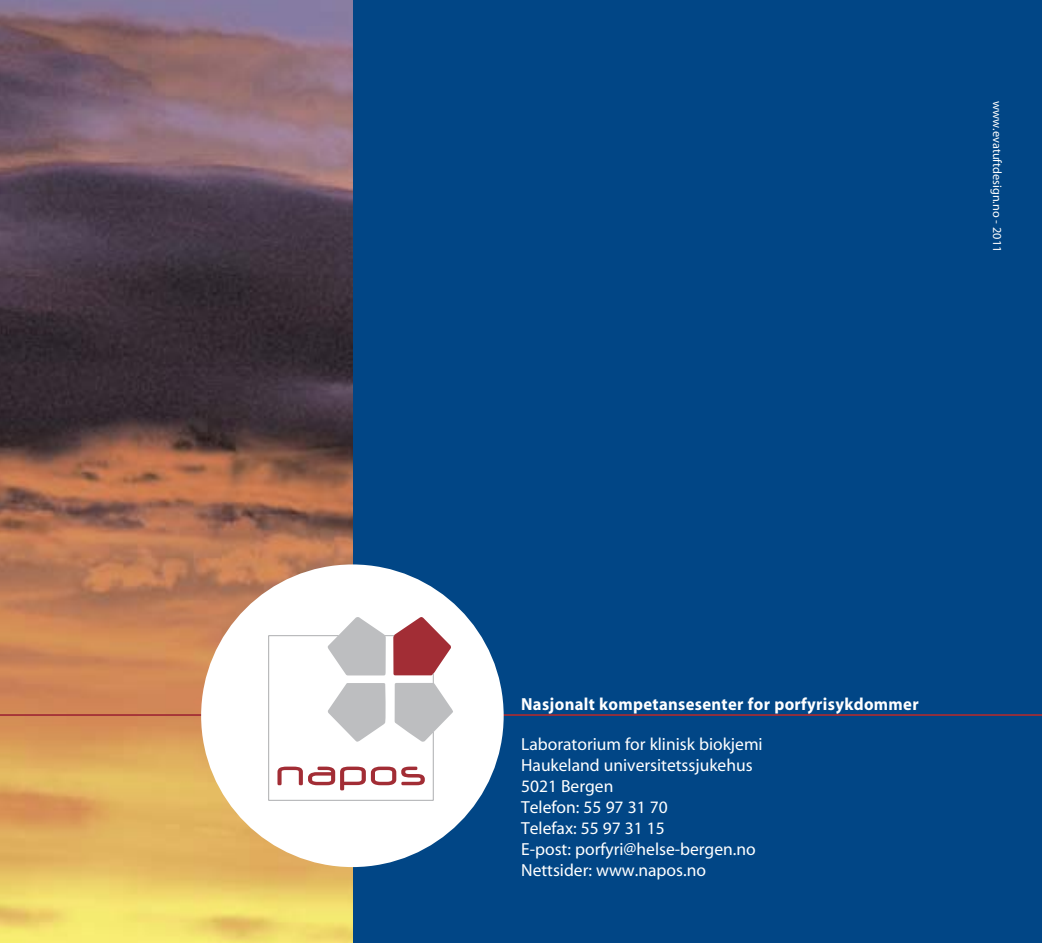
<style>
.page{position:relative;width:1042px;height:943px;background:#fff}
.page>*{position:absolute;margin:0;border:0;box-sizing:border-box;transform-origin:0 0}
.t1{font:17.5px/21px "Myriad";color:#fff}
.t2{font:700 17.5px "Myriad";letter-spacing:.02em;color:#fff;scale:.95 1}
.t3{font:12.25px "Myriad";color:#fff}
</style>
<div class="page">
<img style="left:0;top:0;width:354px;height:943px">
<div style="left:354px;top:0;width:688px;height:943px;background:#014686"></div>
<hr style="left:0;top:714px;width:1042px;height:2px;background:#a22d35">
<div style="left:201px;top:564px;width:303px;height:303px;background:#fff;border-radius:50%"></div>
<svg style="left:268px;top:617px;width:185px;height:183px"></svg>
<p class="t3" style="left:1003px;top:101px;width:153px;rotate:90deg">www.evatuftdesign.no - 2011</p>
<p class="t2" style="left:521px;top:694px;width:420px">Nasjonalt kompetansesenter for porfyrisykdommer</p>
<p class="t1" style="left:521px;top:734px;width:243px">Laboratorium for klinisk biokjemi<br>Haukeland universitetssjukehus<br>5021 Bergen<br>Telefon: 55 97 31 70<br>Telefax: 55 97 31 15<br>E-post: porfyri@helse-bergen.no<br>Nettsider: www.napos.no</p>
</div>
